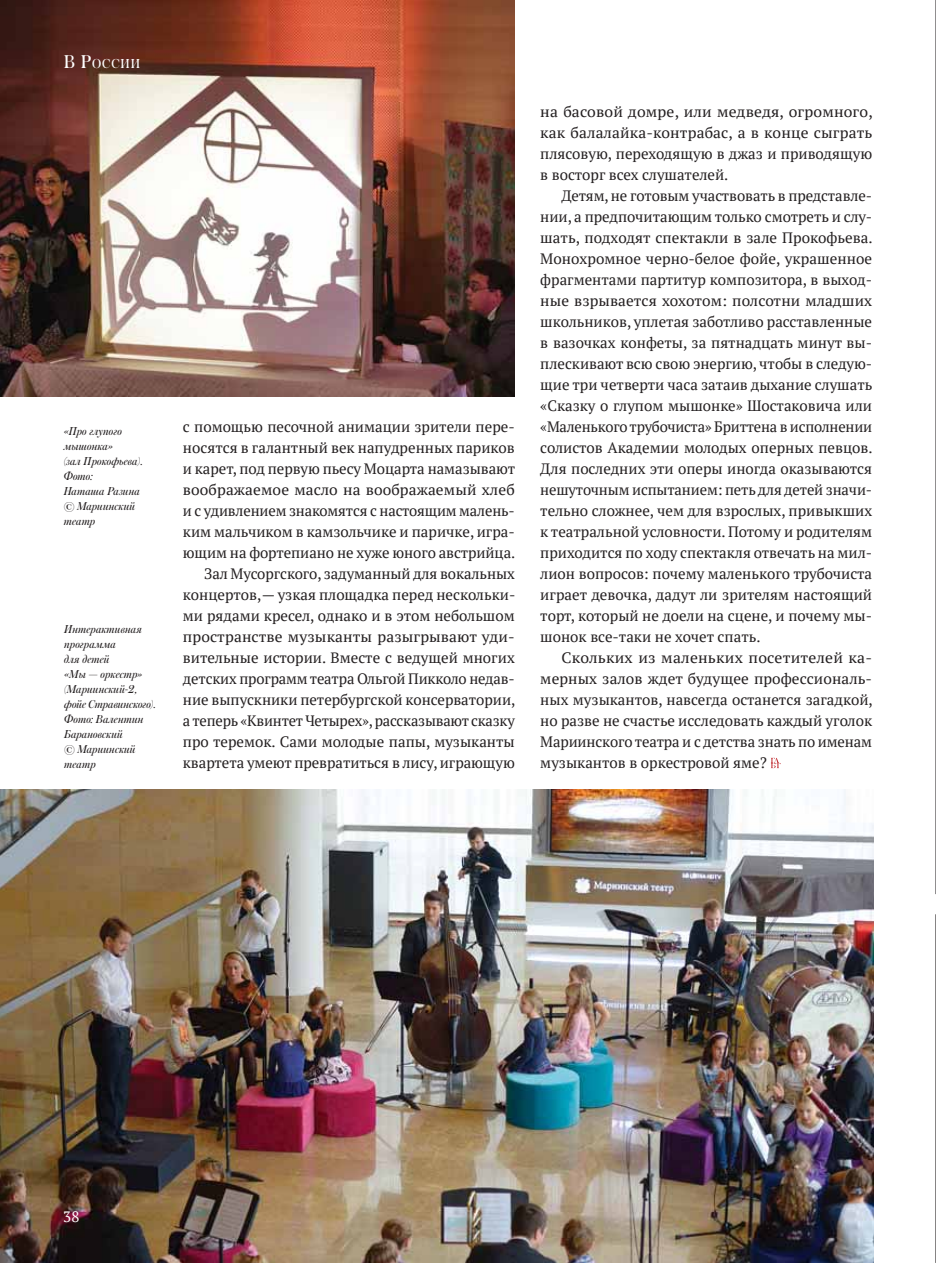
<style>
.page{position:relative;width:936px;height:1263px;background:#fff}
.page>*{position:absolute;margin:0;border:0;box-sizing:border-box;transform-origin:0 0}
.t1{font:15px/21px "PT Serif";color:#231f20;text-align:justify}
.t2{font:15px/21px "PT Serif";color:#231f20;text-align:justify;scale:1.05 1}
.t3{font:15px/21px "PT Serif";color:#231f20;text-align:justify;scale:1.04 1}
.t4{font:15px "PT Serif";color:#fff}
.t5{font:13.65px "Austin Cyr";letter-spacing:.07em;color:#fff}
.t6{font:italic 12px/15px "Austin Cyr";color:#231f20}
.s1{font-size:19.5px}
</style>
<div class="page">
<svg style="left:771px;top:758px;width:9px;height:10px"></svg>
<img style="left:0;top:789px;width:873px;height:474px">
<img style="left:0;top:0;width:514px;height:397px">
<p class="t5" style="left:64px;top:58px;width:78px"><span class="s1">В Р</span>ОССИИ</p>
<p class="t6" style="left:64px;top:424px;width:80px">«Про глупого мышонка»<br>(зал Прокофьева).<br>Фото:<br>Наташа Разина © Мариинский театр</p>
<p class="t1" style="left:183px;top:416px;width:334px;text-align:right">с помощью песочной анимации зрители пере&shy;носятся в галантный век напудренных париков и карет, под первую пьесу Моцарта намазывают воображаемое масло на воображаемый хлеб и с удивлением знакомятся с настоящим малень&shy;ким мальчиком в камзольчике и паричке, игра&shy;ющим на фортепиано не хуже юного австрийца.<br>Зал Мусоргского, задуманный для вокальных концертов, — узкая площадка перед нескольки&shy;ми рядами кресел, однако и в этом небольшом пространстве музыканты разыгрывают уди&shy;вительные истории. Вместе с ведущей многих детских программтеатра Ольгой Пикколо недав&shy;ние выпускники петербургской консерватории, а теперь «КвинтетЧетырех», рассказывают сказку про теремок. Сами молодые папы, музыканты квартета умеют превратиться в лису, играющую</p>
<p class="t6" style="left:64px;top:623px;width:93px">Интерактивная программа<br>для детей<br>«Мы — оркестр» (Мариинский-2, фойе Стравинского).<br>Фото: Валентин<br>Барановский<br>© Мариинский театр</p>
<p class="t3" style="left:540px;top:101px;width:321px">на басовой домре, или медведя, огромного, как балалайка-контрабас, а в конце сыграть плясовую, переходящую в джаз и приводящую в восторг всех слушателей.</p>
<p class="t1" style="left:540px;top:185px;width:334px;text-indent:21px">Детям, не готовым участвовать в представле&shy;нии, а предпочитающим только смотреть и слу&shy;шать, подходят спектакли в зале Прокофьева.<br>Монохромное черно-белое фойе, украшенное фрагментами партитур композитора, в выход&shy;ные взрывается хохотом: полсотни младших школьников, уплетая заботливо расставленные в вазочках конфеты, за пятнадцать минут вы&shy;плескивают всю свою энергию, чтобы в следую&shy;щие три четверти часа затаив дыхание слушать «Сказку о глупом мышонке» Шостаковича или «Маленькоготрубочиста» Бриттена в исполнении солистов Академии молодых оперных певцов.<br>Для последних эти оперы иногда оказываются нешуточным испытанием: петьдля детей значи&shy;тельно сложнее, чем для взрослых, привыкших к театральной условности. Потому и родителям приходится по ходу спектакля отвечать на мил&shy;лион вопросов: почему маленького трубочиста играет девочка, дадут ли зрителям настоящий торт, который не доели на сцене, и почему мы&shy;шонок все-таки не хочет спать.</p>
<p class="t2" style="left:540px;top:647px;width:318px;text-indent:21px">Скольких из маленьких посетителей ка&shy;мерных залов ждет будущее профессиональ&shy;ных музыкантов, навсегда останется загадкой, но разве не счастье исследовать каждый уголок Мариинского театра и с детства знать по именам музыкантов в оркестровой яме?</p>
<p class="t4" style="left:63px;top:1207px;width:18px">38</p>
</div>
